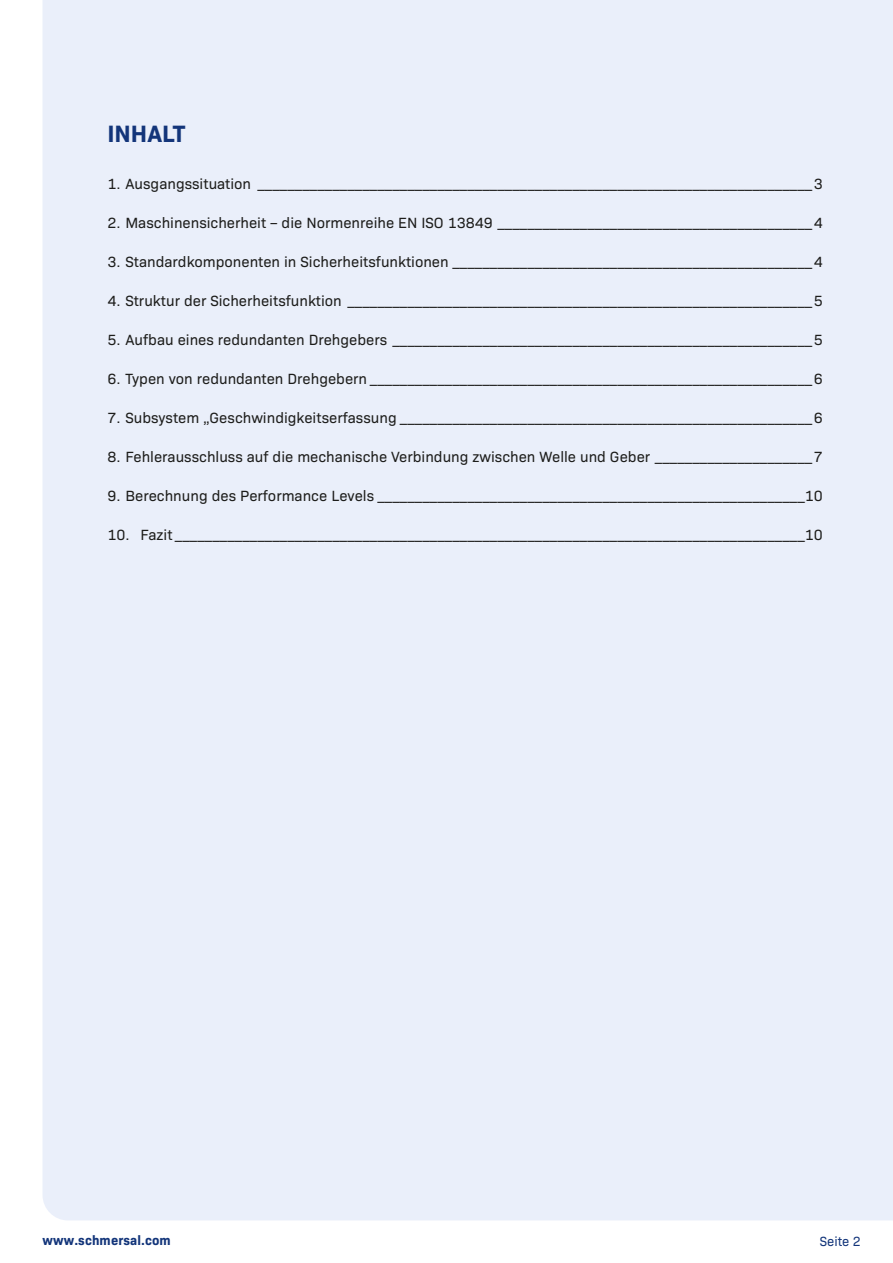
<style>
.page{position:relative;width:893px;height:1263px;background:#fff}
.page>*{position:absolute;margin:0;border:0;box-sizing:border-box;transform-origin:0 0}
.t1{font:700 24px "Bio Sans";color:#13357a}
.t2{font:15px "Bio Sans";color:#1d1d1b}
.t3{font:700 13.5px "Bio Sans";letter-spacing:.01em;color:#13357a}
.t4{font:13.5px "Bio Sans";color:#13357a}
</style>
<div class="page">
<div style="left:43px;top:0;width:850px;height:1220px;background:#eaeffa"></div>
<h1 class="t1" style="left:107px;top:115px;width:79px">INHALT</h1>
<p class="t2" style="left:107px;top:172px;width:717px">1. Ausgangssituation __________________________________________________________________________3</p>
<p class="t2" style="left:107px;top:211px;width:717px">2. Maschinensicherheit – die Normenreihe EN ISO 13849 __________________________________________4</p>
<p class="t2" style="left:107px;top:250px;width:717px">3. Standardkomponenten in Sicherheitsfunktionen ________________________________________________4</p>
<p class="t2" style="left:107px;top:289px;width:717px">4. Struktur der Sicherheitsfunktion ______________________________________________________________5</p>
<p class="t2" style="left:107px;top:328px;width:717px">5. Aufbau eines redundanten Drehgebers ________________________________________________________5</p>
<p class="t2" style="left:107px;top:367px;width:717px">6. Typen von redundanten Drehgebern ___________________________________________________________6</p>
<p class="t2" style="left:107px;top:406px;width:717px">7. Subsystem „Geschwindigkeitserfassung _______________________________________________________6</p>
<p class="t2" style="left:107px;top:445px;width:717px">8. Fehlerausschluss auf die mechanische Verbindung zwischen Welle und Geber _____________________7</p>
<p class="t2" style="left:107px;top:484px;width:717px">9. Berechnung des Performance Levels _________________________________________________________10</p>
<p class="t2" style="left:107px;top:523px;width:717px">10. Fazit ____________________________________________________________________________________10</p>
<p class="t3" style="left:43px;top:1230px;width:130px">www.schmersal.com</p>
<p class="t4" style="left:820px;top:1231px;width:43px">Seite 2</p>
</div>
